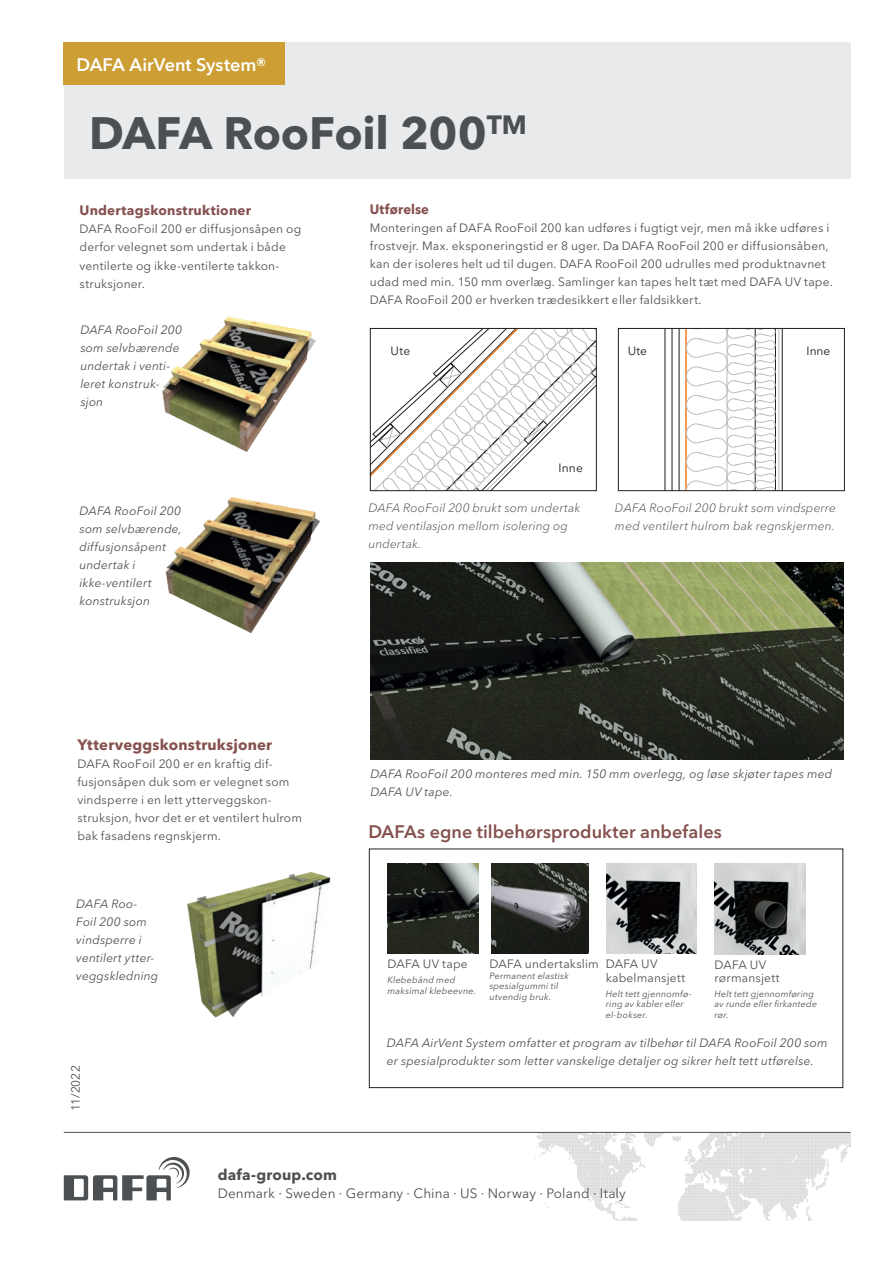
<style>
.page{position:relative;width:893px;height:1263px;background:#fff}
.page>*{position:absolute;margin:0;border:0;box-sizing:border-box;transform-origin:0 0}
.t1{font:700 45px "Avenir Next LT Pro";letter-spacing:-.01em;color:#4d5053}
.t2{font:600 18px "Avenir Next LT Pro";color:#85514e}
.t3{font:600 18px "Avenir Next LT Pro";color:#fff}
.t4{font:700 15px "Avenir Next LT Pro";letter-spacing:.01em;color:#85514e}
.t5{font:700 15px "Avenir Next LT Pro";letter-spacing:.01em;color:#4d5053}
.t6{font:13.5px "Avenir Next LT Pro";letter-spacing:.01em;color:#4d5053}
.t7{font:700 13.5px "Avenir Next LT Pro";letter-spacing:.015em;color:#85514e}
.t8{font:700 13.5px "Avenir Next LT Pro";letter-spacing:.015em;color:#85514e;scale:.96 1}
.t9{font:12px/18px "Avenir Next LT Pro";letter-spacing:.015em;color:#4d5053}
.t10{font:italic 12px/18px "Avenir Next LT Pro";letter-spacing:.015em;color:#4d5053}
.t11{font:italic 300 12px/18px "Avenir Next LT Pro";letter-spacing:.015em;color:#4d5053}
.t12{font:12px "Avenir Next LT Pro";letter-spacing:.005em;color:#231f20}
.t13{font:italic 9px/10.5px "Avenir Next LT Pro";letter-spacing:.025em;color:#4d5053}
</style>
<div class="page">
<div style="left:64px;top:43px;width:786px;height:136px;background:#e9eaec"></div>
<img style="left:535px;top:1133px;width:315px;height:87px">
<svg style="left:64px;top:1157px;width:126px;height:43px"></svg>
<hr style="left:64px;top:1132px;width:786px;height:1px;background:#4d5053">
<div style="left:369px;top:848px;width:474px;height:240px;border:1px solid #231f20"></div>
<img style="left:387px;top:863px;width:91px;height:91px">
<img style="left:491px;top:863px;width:97px;height:91px">
<img style="left:492px;top:873px;width:97px;height:69px">
<img style="left:606px;top:863px;width:91px;height:91px">
<img style="left:715px;top:863px;width:91px;height:91px">
<svg style="left:372px;top:330px;width:223px;height:159px"></svg>
<div style="left:370px;top:328px;width:227px;height:163px;border:1px solid #231f20"></div>
<hr style="left:679px;top:504px;width:96px;height:1px;background:#231f20">
<hr style="left:782px;top:514px;width:62px;height:1px;background:#231f20">
<hr style="left:779px;top:328px;width:1px;height:163px;background:#bcbdc0">
<hr style="left:782px;top:328px;width:1px;height:163px;background:#231f20">
<svg style="left:665px;top:330px;width:111px;height:159px"></svg>
<div style="left:618px;top:328px;width:227px;height:163px;border:1px solid #231f20"></div>
<img style="left:162px;top:316px;width:154px;height:136px">
<img style="left:165px;top:497px;width:155px;height:136px">
<img style="left:187px;top:872px;width:144px;height:146px">
<img style="left:370px;top:562px;width:473px;height:197px">
<div style="left:64px;top:43px;width:221px;height:42px;background:#cc9e34"></div>
<h2 class="t3" style="left:77px;top:53px;width:192px">DAFA AirVent System®</h2>
<h1 class="t1" style="left:89px;top:106px;width:439px">DAFA RooFoil 200<sup>TM</sup></h1>
<p class="t7" style="left:80px;top:202px;width:173px">Undertagskonstruktioner</p>
<p class="t9" style="left:80px;top:220px;width:223px">DAFA RooFoil 200 er diffusjonsåpen og derfor velegnet som undertak i både ventilerte og ikke-ventilerte takkon&shy;struksjoner.</p>
<p class="t10" style="left:80px;top:321px;width:103px">DAFA RooFoil 200 som selvbærende undertak i venti&shy;leret konstruk&shy;sjon</p>
<p class="t10" style="left:80px;top:502px;width:104px">DAFA RooFoil 200 som selvbærende, diffusjonsåpent undertak i ikke-ventilert konstruksjon</p>
<p class="t4" style="left:77px;top:736px;width:196px">Ytterveggskonstruksjoner</p>
<p class="t9" style="left:77px;top:755px;width:226px">DAFA RooFoil 200 er en kraftig dif&shy;fusjonsåpen duk som er velegnet som vindsperre i en lett ytterveggskon&shy;struksjon, hvor det er et ventilert hulrom bak fasadens regnskjerm.</p>
<p class="t10" style="left:76px;top:894px;width:84px">DAFA Roo-<br>Foil 200 som vindsperre i ventilert ytter&shy;veggskledning</p>
<p class="t9" style="left:67px;top:1110px;width:47px;rotate:-90deg">11/2022</p>
<p class="t8" style="left:370px;top:201px;width:63px">Utførelse</p>
<p class="t9" style="left:370px;top:219px;width:464px">Monteringen af DAFA RooFoil 200 kan udføres i fugtigt vejr, men må ikke udføres i frostvejr. Max. eksponeringstid er 8 uger. Da DAFA RooFoil 200 er diffusionsåben, kan der isoleres helt ud til dugen. DAFA RooFoil 200 udrulles med produktnavnet udad med min. 150 mm overlæg. Samlinger kan tapes helt tæt med DAFA UV tape.<br>DAFA RooFoil 200 er hverken trædesikkert eller faldsikkert.</p>
<p class="t12" style="left:390px;top:344px;width:21px">Ute</p>
<p class="t12" style="left:558px;top:460px;width:26px">Inne</p>
<p class="t12" style="left:628px;top:344px;width:21px">Ute</p>
<p class="t12" style="left:806px;top:344px;width:25px">Inne</p>
<p class="t11" style="left:368px;top:499px;width:213px">DAFA RooFoil 200 brukt som undertak med ventilasjon mellom isolering og undertak.</p>
<p class="t11" style="left:615px;top:499px;width:223px">DAFA RooFoil 200 brukt som vindsperre med ventilert hulrom bak regnskjermen.</p>
<p class="t10" style="left:370px;top:765px;width:463px">DAFA RooFoil 200 monteres med min. 150 mm overlegg, og løse skjøter tapes med<br>DAFA UV tape.</p>
<h2 class="t2" style="left:368px;top:820px;width:355px">DAFAs egne tilbehørsprodukter anbefales</h2>
<p class="t9" style="left:387px;top:955px;width:82px">DAFA UV tape</p>
<p class="t13" style="left:387px;top:975px;width:90px">Klebebånd med maksimal klebeevne.</p>
<p class="t9" style="left:489px;top:955px;width:111px">DAFA undertakslim</p>
<p class="t13" style="left:489px;top:970px;width:81px">Permanent elastisk spesialgummi til utvendig bruk.</p>
<p class="t9" style="left:606px;top:957px;width:81px;line-height:13.5px">DAFA UV kabelmansjett</p>
<p class="t13" style="left:606px;top:988px;width:87px">Helt tett gjennomfø&shy;ring av kabler eller el-bokser.</p>
<p class="t9" style="left:714px;top:958px;width:67px;line-height:13.5px">DAFA UV rørmansjett</p>
<p class="t13" style="left:714px;top:988px;width:104px">Helt tett gjennomføring av runde eller firkantede rør.</p>
<p class="t10" style="left:387px;top:1034px;width:442px">DAFA AirVent System omfatter et program av tilbehør til DAFA RooFoil 200 som er spesialprodukter som letter vanskelige detaljer og sikrer helt tett utførelse.</p>
<p class="t5" style="left:218px;top:1165px;width:121px">dafa-group.com</p>
<p class="t6" style="left:218px;top:1185px;width:410px">Denmark · Sweden · Germany · China · US · Norway · Poland · Italy</p>
</div>
